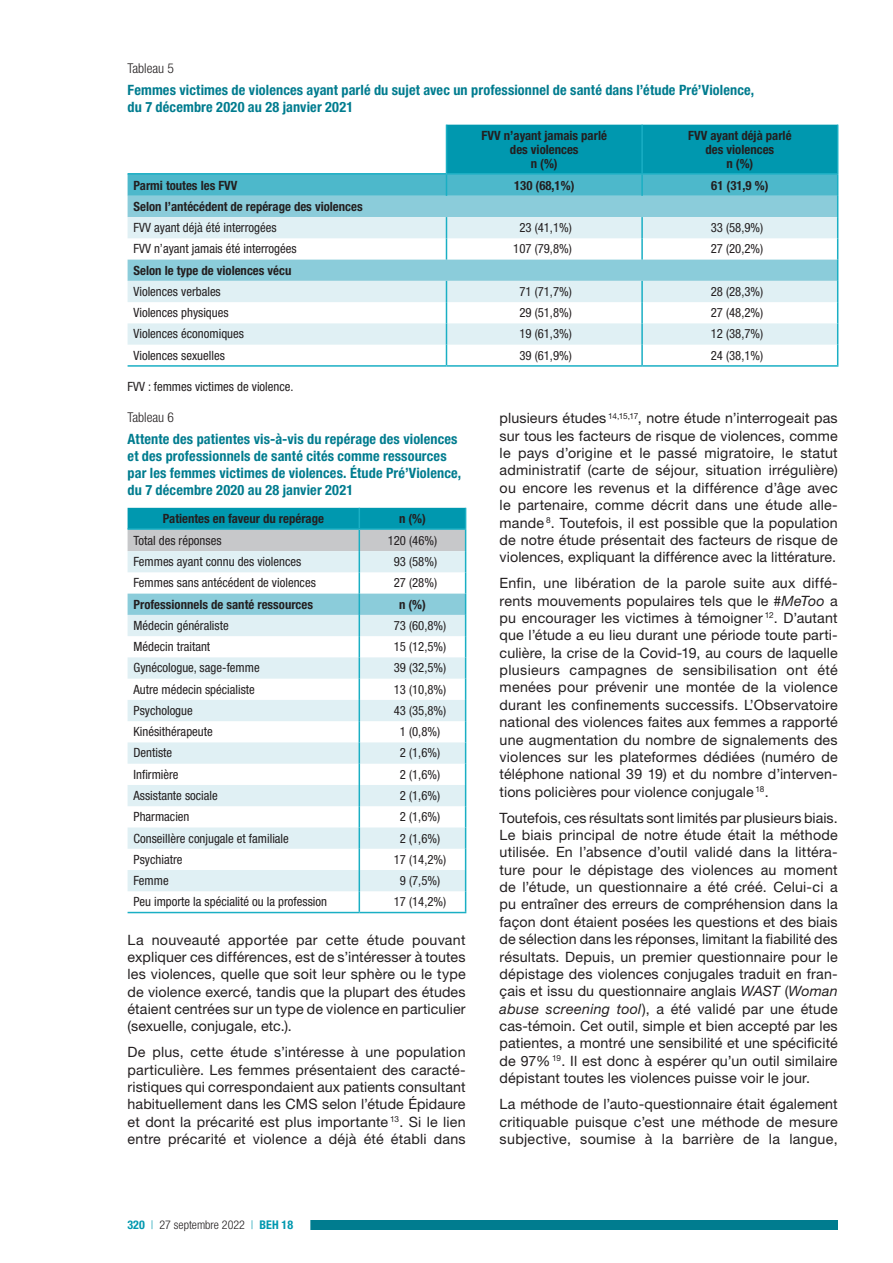
<style>
.page{position:relative;width:893px;height:1263px;background:#fff}
.page>*{position:absolute;margin:0;border:0;box-sizing:border-box;transform-origin:0 0}
.t1{font:14.25px/17.4px "Helvetica Neue LT Std";letter-spacing:.01em;color:#231f20;text-align:justify}
.t2{font:700 condensed 14.25px/17.1px "Helvetica Neue LT Std";letter-spacing:.01em;color:#007c8f}
.t3{font:300 condensed 13.5px "Helvetica Neue LT Std";color:#231f20}
.t4{font:condensed 12.75px "Helvetica Neue LT Std";color:#231f20}
.t5{font:700 condensed 12.75px/14.1px "Helvetica Neue LT Std";color:#231f20;text-align:center}
.t6{font:300 condensed 12px "Helvetica Neue LT Std";color:#231f20}
.s1{font-style:italic}
.s2{font-weight:700;color:#0098af}
.s3{color:#0098af}
</style>
<div class="page">
<div style="left:242px;top:1221px;width:596px;height:9px;background:#007c8f"></div>
<div style="left:110px;top:1219px;width:200px;height:12px;background:#fff"></div>
<svg style="left:128px;top:125px;width:710px;height:240px"></svg>
<hr style="left:128px;top:365px;width:318px;height:2px;background:#1aafc4">
<hr style="left:446px;top:365px;width:196px;height:2px;background:#1aafc4">
<hr style="left:642px;top:365px;width:196px;height:2px;background:#1aafc4">
<hr style="left:128px;top:912px;width:231px;height:1px;background:#1aafc4">
<svg style="left:128px;top:508px;width:338px;height:404px"></svg>
<hr style="left:359px;top:912px;width:107px;height:1px;background:#1aafc4">
<p class="t3" style="left:128px;top:61px;width:48px">Tableau 5</p>
<p class="t2" style="left:128px;top:81px;width:628px">Femmes victimes de violences ayant parlé du sujet avec un professionnel de santé dans l’étude Pré’Violence, du 7 décembre 2020 au 28 janvier 2021</p>
<p class="t5" style="left:482px;top:128px;width:127px">FVV n’ayant jamais parlé des violences<br>n (%)</p>
<p class="t5" style="left:688px;top:128px;width:105px">FVV ayant déjà parlé des violences<br>n (%)</p>
<p class="t5" style="left:134px;top:178px;width:105px">Parmi toutes les FVV</p>
<p class="t5" style="left:514px;top:178px;width:62px">130 (68,1%)</p>
<p class="t5" style="left:711px;top:178px;width:59px">61 (31,9 %)</p>
<p class="t5" style="left:134px;top:199px;width:231px">Selon l’antécédent de repérage des violences</p>
<p class="t4" style="left:134px;top:220px;width:145px">FVV ayant déjà été interrogées</p>
<p class="t4" style="left:519px;top:220px;width:54px">23 (41,1%)</p>
<p class="t4" style="left:711px;top:220px;width:54px">33 (58,9%)</p>
<p class="t4" style="left:134px;top:242px;width:165px">FVV n’ayant jamais été interrogées</p>
<p class="t4" style="left:513px;top:242px;width:60px">107 (79,8%)</p>
<p class="t4" style="left:711px;top:242px;width:54px">27 (20,2%)</p>
<p class="t5" style="left:134px;top:263px;width:159px">Selon le type de violences vécu</p>
<p class="t4" style="left:134px;top:284px;width:89px">Violences verbales</p>
<p class="t4" style="left:519px;top:284px;width:54px">71 (71,7%)</p>
<p class="t4" style="left:711px;top:284px;width:54px">28 (28,3%)</p>
<p class="t4" style="left:134px;top:305px;width:97px">Violences physiques</p>
<p class="t4" style="left:519px;top:305px;width:54px">29 (51,8%)</p>
<p class="t4" style="left:711px;top:305px;width:54px">27 (48,2%)</p>
<p class="t4" style="left:134px;top:327px;width:112px">Violences économiques</p>
<p class="t4" style="left:519px;top:327px;width:54px">19 (61,3%)</p>
<p class="t4" style="left:711px;top:327px;width:54px">12 (38,7%)</p>
<p class="t4" style="left:134px;top:348px;width:93px">Violences sexuelles</p>
<p class="t4" style="left:519px;top:348px;width:54px">39 (61,9%)</p>
<p class="t4" style="left:711px;top:348px;width:54px">24 (38,1%)</p>
<p class="t4" style="left:128px;top:379px;width:168px">FVV : femmes victimes de violence.</p>
<p class="t3" style="left:128px;top:410px;width:48px">Tableau 6</p>
<p class="t2" style="left:128px;top:430px;width:335px">Attente des patientes vis-à-vis du repérage des violences et des professionnels de santé cités comme ressources par les femmes victimes de violences. Étude Pré’Violence, du 7 décembre 2020 au 28 janvier 2021</p>
<p class="t5" style="left:163px;top:511px;width:163px">Patientes en faveur du repérage</p>
<p class="t5" style="left:399px;top:511px;width:28px">n (%)</p>
<p class="t4" style="left:134px;top:533px;width:90px">Total des réponses</p>
<p class="t4" style="left:388px;top:533px;width:51px">120 (46%)</p>
<p class="t4" style="left:134px;top:554px;width:169px">Femmes ayant connu des violences</p>
<p class="t4" style="left:394px;top:554px;width:45px">93 (58%)</p>
<p class="t4" style="left:134px;top:575px;width:184px">Femmes sans antécédent de violences</p>
<p class="t4" style="left:394px;top:575px;width:45px">27 (28%)</p>
<p class="t5" style="left:134px;top:597px;width:181px">Professionnels de santé ressources</p>
<p class="t5" style="left:399px;top:597px;width:28px">n (%)</p>
<p class="t4" style="left:134px;top:618px;width:97px">Médecin généraliste</p>
<p class="t4" style="left:394px;top:618px;width:54px">73 (60,8%)</p>
<p class="t4" style="left:134px;top:639px;width:78px">Médecin traitant</p>
<p class="t4" style="left:394px;top:639px;width:54px">15 (12,5%)</p>
<p class="t4" style="left:134px;top:661px;width:128px">Gynécologue, sage-femme</p>
<p class="t4" style="left:394px;top:661px;width:54px">39 (32,5%)</p>
<p class="t4" style="left:134px;top:682px;width:123px">Autre médecin spécialiste</p>
<p class="t4" style="left:394px;top:682px;width:54px">13 (10,8%)</p>
<p class="t4" style="left:134px;top:703px;width:61px">Psychologue</p>
<p class="t4" style="left:394px;top:703px;width:54px">43 (35,8%)</p>
<p class="t4" style="left:134px;top:724px;width:81px">Kinésithérapeute</p>
<p class="t4" style="left:400px;top:724px;width:42px">1 (0,8%)</p>
<p class="t4" style="left:134px;top:746px;width:40px">Dentiste</p>
<p class="t4" style="left:400px;top:746px;width:42px">2 (1,6%)</p>
<p class="t4" style="left:134px;top:767px;width:47px">Infirmière</p>
<p class="t4" style="left:400px;top:767px;width:42px">2 (1,6%)</p>
<p class="t4" style="left:134px;top:788px;width:86px">Assistante sociale</p>
<p class="t4" style="left:400px;top:788px;width:42px">2 (1,6%)</p>
<p class="t4" style="left:134px;top:809px;width:57px">Pharmacien</p>
<p class="t4" style="left:400px;top:809px;width:42px">2 (1,6%)</p>
<p class="t4" style="left:134px;top:831px;width:157px">Conseillère conjugale et familiale</p>
<p class="t4" style="left:400px;top:831px;width:42px">2 (1,6%)</p>
<p class="t4" style="left:134px;top:852px;width:50px">Psychiatre</p>
<p class="t4" style="left:394px;top:852px;width:54px">17 (14,2%)</p>
<p class="t4" style="left:134px;top:873px;width:37px">Femme</p>
<p class="t4" style="left:400px;top:873px;width:42px">9 (7,5%)</p>
<p class="t4" style="left:134px;top:894px;width:195px">Peu importe la spécialité ou la profession</p>
<p class="t4" style="left:394px;top:894px;width:54px">17 (14,2%)</p>
<p class="t1" style="left:500px;top:409px;width:340px">plusieurs études <sup>14,15,17</sup>, notre étude n’interrogeait pas sur tous les facteurs de risque de violences, comme le pays d’origine et le passé migratoire, le statut administratif (carte de séjour, situation irrégulière) ou encore les revenus et la différence d’âge avec le partenaire, comme décrit dans une étude alle&shy;mande <sup>8</sup>. Toutefois, il est possible que la population de notre étude présentait des facteurs de risque de violences, expliquant la différence avec la littérature.</p>
<p class="t1" style="left:500px;top:574px;width:340px">Enfin, une libération de la parole suite aux diffé&shy;rents mouvements populaires tels que le <span class="s1">#MeToo</span> a pu encourager les victimes à témoigner <sup>12</sup>. D’autant que l’étude a eu lieu durant une période toute parti&shy;culière, la crise de la Covid-19, au cours de laquelle plusieurs campagnes de sensibilisation ont été menées pour prévenir une montée de la violence durant les confinements successifs. L’Observatoire national des violences faites aux femmes a rapporté une augmentation du nombre de signalements des violences sur les plateformes dédiées (numéro de téléphone national 39 19) et du nombre d’interven&shy;tions policières pour violence conjugale <sup>18</sup>.</p>
<p class="t1" style="left:500px;top:809px;width:340px">Toutefois, ces résultats sont limités par plusieurs biais.<br>Le biais principal de notre étude était la méthode utilisée. En l’absence d’outil validé dans la littéra&shy;ture pour le dépistage des violences au moment de l’étude, un questionnaire a été créé. Celui-ci a pu entraîner des erreurs de compréhension dans la façon dont étaient posées les questions et des biais de sélection dans les réponses, limitant la fiabilité des résultats. Depuis, un premier questionnaire pour le dépistage des violences conjugales traduit en fran&shy;çais et issu du questionnaire anglais <span class="s1">WAST</span> (<span class="s1">Woman abuse screening tool</span>), a été validé par une étude cas-témoin. Cet outil, simple et bien accepté par les patientes, a montré une sensibilité et une spécificité de 97% <sup>19</sup>. Il est donc à espérer qu’un outil similaire dépistant toutes les violences puisse voir le jour.</p>
<p class="t1" style="left:500px;top:1095px;width:340px">La méthode de l’auto-questionnaire était également critiquable puisque c’est une méthode de mesure subjective, soumise à la barrière de la langue,</p>
<p class="t1" style="left:128px;top:931px;width:340px">La nouveauté apportée par cette étude pouvant expliquer ces différences, est de s’intéresser à toutes les violences, quelle que soit leur sphère ou le type de violence exercé, tandis que la plupart des études étaient centrées sur un type de violence en particulier (sexuelle, conjugale, etc.).</p>
<p class="t1" style="left:128px;top:1043px;width:340px">De plus, cette étude s’intéresse à une population particulière. Les femmes présentaient des caracté&shy;ristiques qui correspondaient aux patients consultant habituellement dans les CMS selon l’étude Épidaure et dont la précarité est plus importante <sup>13</sup>. Si le lien entre précarité et violence a déjà été établi dans</p>
<p class="t6" style="left:128px;top:1218px;width:167px"><span class="s2">320</span> <span class="s3">|</span> 27 septembre 2022 <span class="s3">|</span> <span class="s2">BEH 18</span></p>
</div>
